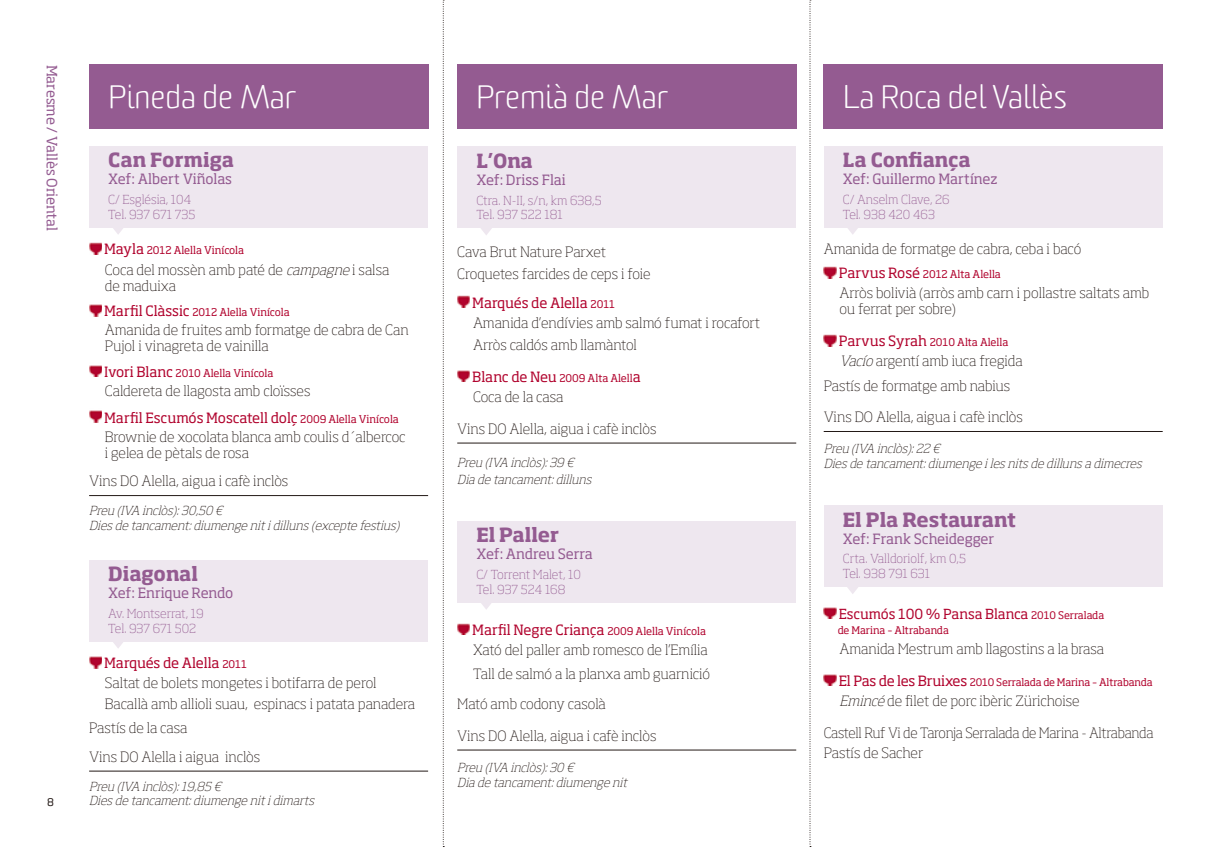
<style>
.page{position:relative;width:1221px;height:849px;background:#fff}
.page>*{position:absolute;margin:0;border:0;box-sizing:border-box;transform-origin:0 0}
.t1{font:300 31.5px "Sommet Rounded";color:#fff}
.t2{font:700 19.25px "Soho Std";color:#945b91}
.t3{font:200 14px/20.3px "Soho Std";letter-spacing:-.01em;color:#231916}
.t4{font:14px "Soho Std";color:#945b91}
.t5{font:14px "Soho Std";letter-spacing:-.025em;color:#945b91}
.t6{font:13.65px "Soho Std";color:#b1042e}
.t7{font:italic 200 12.25px/14.7px "Soho Std";color:#231916}
.t8{font:200 12.25px/14.7px "Soho Std";color:#945b91}
.t9{font:10.5px "Soho Std";color:#b1042e}
.t10{font:10.5px "Soho Std";color:#231916}
.t11{font:10.33px "Soho Std";letter-spacing:-.01em;color:#b1042e}
.s1{font-size:14px}
.s2{font-style:italic}
.s3{font-weight:400;color:#b1042e}
.s4{font-weight:400;font-size:10.5px;color:#b1042e}
.s5{font-size:10.33px}
</style>
<div class="page">
<svg style="left:443px;top:0;width:1px;height:845px"></svg>
<svg style="left:809px;top:0;width:2px;height:845px"></svg>
<div style="left:823px;top:64px;width:339px;height:65px;background:#945b91"></div>
<div style="left:823px;top:146px;width:339px;height:81px;background:#eee7ef"></div>
<svg style="left:843px;top:227px;width:18px;height:8px"></svg>
<img style="left:823px;top:266px;width:13px;height:12px">
<img style="left:823px;top:334px;width:13px;height:12px">
<hr style="left:823px;top:431px;width:339px;height:1px;background:#231916">
<div style="left:823px;top:505px;width:339px;height:81px;background:#eee7ef"></div>
<svg style="left:843px;top:586px;width:18px;height:8px"></svg>
<img style="left:823px;top:607px;width:13px;height:11px">
<svg style="left:823px;top:674px;width:13px;height:11px"></svg>
<div style="left:457px;top:64px;width:339px;height:65px;background:#945b91"></div>
<div style="left:457px;top:147px;width:339px;height:81px;background:#eee7ef"></div>
<svg style="left:481px;top:228px;width:11px;height:7px"></svg>
<img style="left:457px;top:295px;width:12px;height:13px">
<svg style="left:457px;top:370px;width:12px;height:11px"></svg>
<hr style="left:457px;top:442px;width:339px;height:1px;background:#231916">
<div style="left:457px;top:521px;width:339px;height:81px;background:#eee7ef"></div>
<svg style="left:477px;top:602px;width:18px;height:7px"></svg>
<img style="left:457px;top:623px;width:12px;height:11px">
<hr style="left:457px;top:749px;width:339px;height:1px;background:#231916">
<div style="left:89px;top:64px;width:339px;height:65px;background:#945b91"></div>
<div style="left:89px;top:146px;width:339px;height:81px;background:#eee7ef"></div>
<svg style="left:109px;top:227px;width:18px;height:7px"></svg>
<img style="left:89px;top:242px;width:12px;height:12px">
<img style="left:89px;top:304px;width:12px;height:12px">
<img style="left:89px;top:365px;width:12px;height:11px">
<img style="left:89px;top:410px;width:12px;height:12px">
<hr style="left:89px;top:495px;width:339px;height:1px;background:#231916">
<div style="left:89px;top:560px;width:339px;height:81px;background:#eee7ef"></div>
<svg style="left:109px;top:641px;width:18px;height:7px"></svg>
<img style="left:89px;top:656px;width:12px;height:12px">
<hr style="left:89px;top:770px;width:339px;height:1px;background:#231916">
<p class="t4" style="left:58px;top:64px;width:168px;rotate:90deg">Maresme / Vallès Oriental</p>
<p class="t10" style="left:47px;top:797px;width:8px">8</p>
<h1 class="t1" style="left:108px;top:84px;width:190px">Pineda de Mar</h1>
<h2 class="t2" style="left:108px;top:152px;width:127px">Can Formiga</h2>
<p class="t4" style="left:108px;top:173px;width:125px">Xef: Albert Viñolas</p>
<p class="t8" style="left:108px;top:193px;width:89px">C/ Església, 104<br>Tel. 937 671 735</p>
<p class="t9" style="left:104px;top:246px;width:141px"><span class="s1">Mayla</span> 2012 Alella Vinícola</p>
<p class="t3" style="left:105px;top:263px;width:286px;line-height:15.8px">Coca del mossèn amb paté de <span class="s2">campagne</span> i salsa de maduixa</p>
<p class="t9" style="left:104px;top:308px;width:187px"><span class="s1">Marfil Clàssic</span> 2012 Alella Vinícola</p>
<p class="t3" style="left:105px;top:323px;width:305px;line-height:15.8px">Amanida de fruites amb formatge de cabra de Can<br>Pujol i vinagreta de vainilla</p>
<p class="t9" style="left:104px;top:368px;width:171px"><span class="s1">Ivori Blanc</span> 2010 Alella Vinícola</p>
<p class="t3" style="left:104px;top:378px;width:296px;line-height:26.8px">Caldereta de llagosta amb cloïsses<br><span class="s3">Marfil Escumós Moscatell dolç</span> <span class="s4">2009 Alella Vinícola</span></p>
<p class="t3" style="left:105px;top:430px;width:302px;line-height:15.8px">Brownie de xocolata blanca amb coulis d´albercoc i gelea de pètals de rosa</p>
<p class="t3" style="left:89px;top:472px;width:201px">Vins DO Alella, aigua i cafè inclòs</p>
<p class="t7" style="left:89px;top:504px;width:315px">Preu (IVA inclòs):30,50 €<br>Dies de tancament:diumenge nitidilluns (excepte festius)</p>
<h2 class="t2" style="left:108px;top:566px;width:91px">Diagonal</h2>
<p class="t5" style="left:108px;top:587px;width:127px">Xef: Enrique Rendo</p>
<p class="t8" style="left:108px;top:607px;width:97px">Av. Montserrat, 19<br>Tel. 937 671 502</p>
<p class="t3" style="left:104px;top:654px;width:274px;line-height:19.2px"><span class="s3">Marqués de Alella</span> <span class="s4">2011<br></span>Saltat de bolets mongetes i botifarra de perol</p>
<p class="t3" style="left:89px;top:693px;width:327px;line-height:24px;text-indent:16px">Bacallà amb allioli suau, espinacs i patata panadera<br>Pastís de la casa</p>
<p class="t3" style="left:89px;top:747px;width:173px">Vins DO Alella i aigua inclòs</p>
<p class="t7" style="left:89px;top:779px;width:229px">Preu (IVA inclòs):19,85 €<br>Dies de tancament:diumenge nitidimarts</p>
<h1 class="t1" style="left:476px;top:84px;width:193px">Premià de Mar</h1>
<h2 class="t2" style="left:476px;top:153px;width:58px">L’Ona</h2>
<p class="t4" style="left:476px;top:174px;width:91px">Xef: Driss Flai</p>
<p class="t8" style="left:476px;top:194px;width:127px">Ctra. N-II, s/n, km 638,5<br>Tel. 937 522 181</p>
<p class="t3" style="left:457px;top:242px;width:195px;line-height:21.5px">Cava Brut Nature Parxet<br>Croquetes farcides de ceps i foie</p>
<p class="t3" style="left:472px;top:294px;width:289px"><span class="s3">Marqués de Alella</span> <span class="s4">2011<br></span>Amanida d’endívies amb salmó fumat i rocafort</p>
<p class="t3" style="left:473px;top:336px;width:165px">Arròs caldós amb llamàntol</p>
<p class="t9" style="left:472px;top:373px;width:170px"><span class="s1">Blanc de Neu</span> 2009 Alta Alell<span class="s1">a</span></p>
<p class="t3" style="left:473px;top:388px;width:92px">Coca de la casa</p>
<p class="t3" style="left:457px;top:419px;width:201px">Vins DO Alella, aigua i cafè inclòs</p>
<p class="t7" style="left:457px;top:455px;width:138px;line-height:16.6px">Preu (IVA inclòs):39 €<br>Dia de tancament:dilluns</p>
<h2 class="t2" style="left:476px;top:527px;width:84px">El Paller</h2>
<p class="t4" style="left:476px;top:548px;width:118px">Xef: Andreu Serra</p>
<p class="t8" style="left:476px;top:568px;width:106px">C/ Torrent Malet, 10<br>Tel. 937 524 168</p>
<p class="t3" style="left:472px;top:620px;width:237px"><span class="s3">Marfil Negre Criança</span> <span class="s4">2009 Alella Vinícola<br></span>Xató del paller amb romesco de l’Emília</p>
<p class="t3" style="left:457px;top:660px;width:254px;line-height:29.2px;text-indent:16px">Tall de salmó a la planxa amb guarnició<br>Mató amb codony casolà</p>
<p class="t3" style="left:457px;top:726px;width:201px">Vins DO Alella, aigua i cafè inclòs</p>
<p class="t7" style="left:457px;top:761px;width:174px">Preu (IVA inclòs):30 €<br>Dia de tancament:diumenge nit</p>
<h1 class="t1" style="left:843px;top:84px;width:225px">La Roca del Vallès</h1>
<h2 class="t2" style="left:842px;top:152px;width:129px">La Confiança</h2>
<p class="t4" style="left:842px;top:173px;width:156px">Xef: Guillermo Martínez</p>
<p class="t8" style="left:842px;top:193px;width:108px">C/ Anselm Clave, 26<br>Tel. 938 420 463</p>
<p class="t3" style="left:823px;top:240px;width:259px">Amanida de formatge de cabra, ceba i bacó</p>
<p class="t9" style="left:838px;top:270px;width:164px"><span class="s1">Parvus Rosé</span> 2012 Alta Alella</p>
<p class="t3" style="left:839px;top:285px;width:311px;line-height:16.8px">Arròs bolivià (arròs amb carn i pollastre saltats amb ou ferrat per sobre)</p>
<p class="t9" style="left:838px;top:338px;width:171px"><span class="s1">Parvus Syrah</span> 2010 Alta Alella</p>
<p class="t3" style="left:823px;top:350px;width:200px;line-height:24.3px;text-indent:16px"><span class="s2">Vacío</span> argentí amb iuca fregida<br>Pastís de formatge amb nabius</p>
<p class="t3" style="left:823px;top:408px;width:201px">Vins DO Alella, aigua i cafè inclòs</p>
<p class="t7" style="left:823px;top:442px;width:322px">Preu (IVA inclòs):22 €<br>Dies de tancament:diumenge iles nits de dilluns a dimecres</p>
<h2 class="t2" style="left:842px;top:511px;width:175px">El Pla Restaurant</h2>
<p class="t4" style="left:842px;top:532px;width:153px">Xef: Frank Scheidegger</p>
<p class="t8" style="left:842px;top:552px;width:125px">Crta. Valldoriolf, km 0,5<br>Tel. 938 791 631</p>
<p class="t6" style="left:838px;top:607px;width:267px">Escumós 100 % Pansa Blanca <span class="s5">2010 Serralada</span></p>
<p class="t11" style="left:837px;top:625px;width:113px">de Marina – Altrabanda</p>
<p class="t3" style="left:839px;top:640px;width:266px">Amanida Mestrum amb llagostins a la brasa</p>
<p class="t11" style="left:838px;top:677px;width:315px"><span class="s1">El Pas de les Bruixes</span> 2010 Serralada de Marina – Altrabanda</p>
<p class="t3" style="left:839px;top:692px;width:242px"><span class="s2">Emincé</span> de filet de porc ibèric Zürichoise</p>
<p class="t3" style="left:823px;top:723px;width:331px">Castell Ruf Vi de Taronja Serralada de Marina - Altrabanda<br>Pastís de Sacher</p>
</div>
